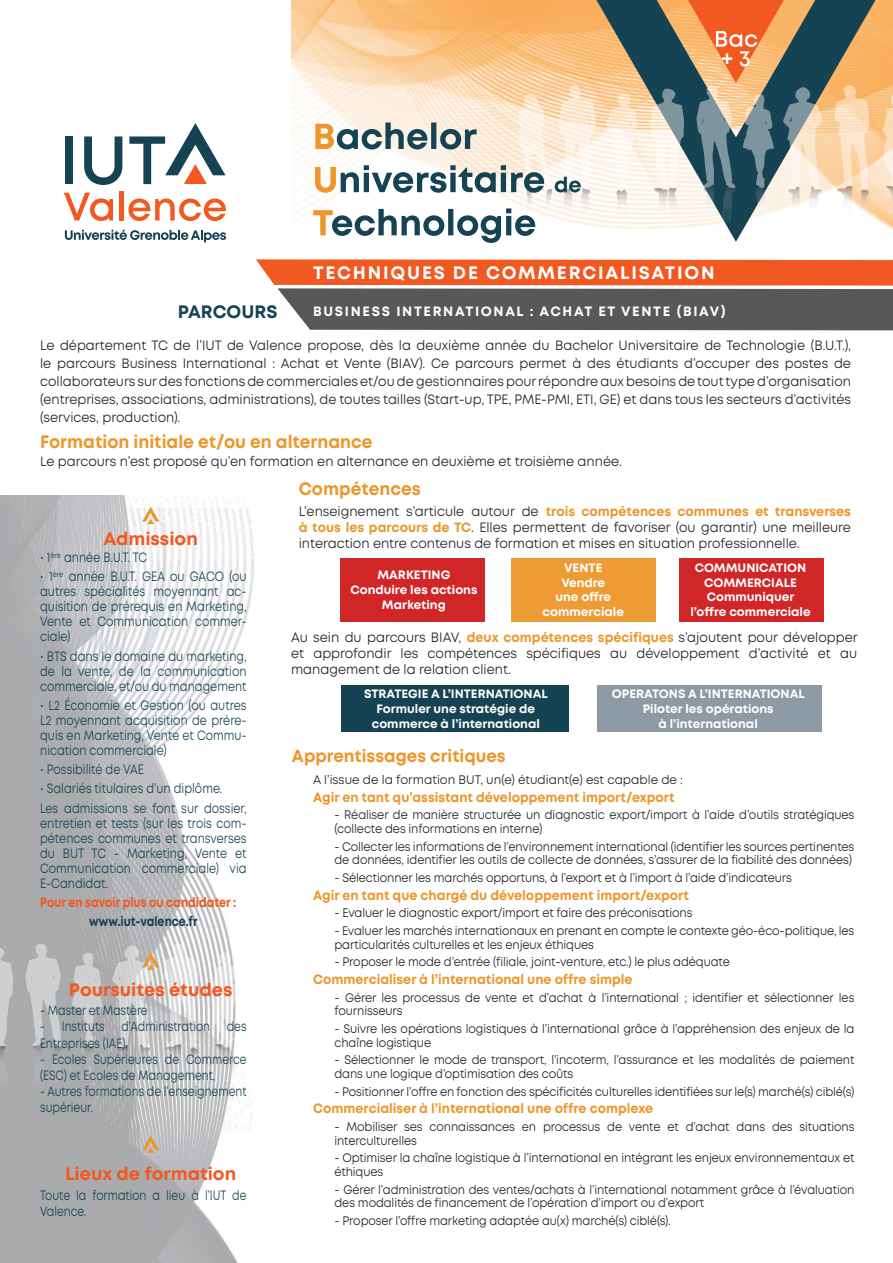
<style>
.page{position:relative;width:893px;height:1263px;background:#fff}
.page>*{position:absolute;margin:0;border:0;box-sizing:border-box;transform-origin:0 0}
.t1{font:700 18px "Mont";color:#ed962b;scale:.95 1}
.t2{font:700 18px "Mont";color:#f15921}
.t3{font:700 18px "Mont";letter-spacing:.1em;color:#fff}
.t4{font:700 18px "Mont";color:#164353}
.t5{font:700 17.4px "Mont";color:#ed962b;scale:.96 1}
.t6{font:13.5px/18px "Mont";color:#231f20;text-align:justify;scale:.95 1}
.t7{font:13.5px/15px "Mont";color:#164353;text-align:justify;scale:.83 1}
.t8{font:13.5px/16.2px "Mont";color:#164353;scale:.8 1}
.t9{font:700 13.5px "Mont";color:#ed962b;scale:.95 1}
.t10{font:700 13.5px "Mont";letter-spacing:.12em;color:#fff}
.t11{font:700 13.5px "Mont";color:#f15921;scale:.83 1}
.t12{font:700 13.5px "Mont";color:#164353;scale:.83 1}
.t13{font:12.3px/13.5px "Mont";letter-spacing:-.01em;color:#231f20;scale:.92 1}
.t14{font:12.3px "Mont";letter-spacing:-.01em;color:#231f20;scale:.96 1}
.t15{font:700 12.15px/14.5px "Mont";color:#fff;text-align:center}
.s1{font-weight:700;color:#ed962b}
</style>
<div class="page">
<img style="left:292px;top:0;width:601px;height:229px">
<svg style="left:590px;top:0;width:291px;height:242px"></svg>
<img style="left:0;top:495px;width:254px;height:768px">
<svg style="left:256px;top:259px;width:637px;height:71px;background:#9f6854"></svg>
<div style="left:341px;top:558px;width:144px;height:63px;background:#d02628"></div>
<div style="left:341px;top:685px;width:228px;height:47px;background:#164353"></div>
<div style="left:511px;top:558px;width:144px;height:63px;background:#ed9b35"></div>
<div style="left:597px;top:685px;width:224px;height:47px;background:#8d9aa5"></div>
<div style="left:680px;top:558px;width:144px;height:63px;background:#d02628"></div>
<svg style="left:606px;top:93px;width:32px;height:132px"></svg>
<svg style="left:835px;top:85px;width:34px;height:138px"></svg>
<svg style="left:882px;top:94px;width:11px;height:128px"></svg>
<svg style="left:650px;top:0;width:173px;height:226px;background:#9e9587"></svg>
<svg style="left:0;top:947px;width:13px;height:137px;background:#b9babc"></svg>
<svg style="left:72px;top:952px;width:31px;height:129px;background:#b7b8ba"></svg>
<svg style="left:211px;top:952px;width:32px;height:129px"></svg>
<svg style="left:25px;top:943px;width:40px;height:138px;background:#b7b8ba"></svg>
<div style="left:65px;top:136px;width:8px;height:48px;background:#164353"></div>
<svg style="left:84px;top:136px;width:38px;height:49px"></svg>
<svg style="left:64px;top:193px;width:49px;height:28px"></svg>
<div style="left:119px;top:191px;width:5px;height:29px;background:#f15921"></div>
<svg style="left:128px;top:198px;width:98px;height:23px"></svg>
<svg style="left:65px;top:230px;width:161px;height:12px"></svg>
<svg style="left:129px;top:123px;width:97px;height:61px"></svg>
<svg style="left:313px;top:85px;width:283px;height:158px"></svg>
<svg style="left:112px;top:943px;width:86px;height:140px;background:#cccccd"></svg>
<svg style="left:142px;top:507px;width:17px;height:17px"></svg>
<svg style="left:142px;top:1135px;width:17px;height:18px"></svg>
<h1 class="t3" style="left:313px;top:261px;width:403px">TECHNIQUES DE COMMERCIALISATION</h1>
<h1 class="t4" style="left:178px;top:300px;width:101px">PARCOURS</h1>
<p class="t10" style="left:313px;top:303px;width:414px">BUSINESS INTERNATIONAL : ACHAT ET VENTE (BIAV)</p>
<p class="t6" style="left:40px;top:336px;width:855px">Le département TC de l’IUT de Valence propose, dès la deuxième année du Bachelor Universitaire de Technologie (B.U.T.), le parcours Business International : Achat et Vente (BIAV). Ce parcours permet à des étudiants d’occuper des postes de collaborateurs sur des fonctions de commerciales et/ou de gestionnaires pour répondre aux besoins de tout type d’organisation (entreprises, associations, administrations), de toutes tailles (Start-up, TPE, PME-PMI, ETI, GE) et dans tous les secteurs d’activités (services, production).</p>
<h1 class="t1" style="left:40px;top:430px;width:352px">Formation initiale et/ou en alternance</h1>
<p class="t6" style="left:40px;top:452px;width:614px">Le parcours n’est proposé qu’en formation en alternance en deuxième et troisième année.</p>
<h1 class="t2" style="left:104px;top:527px;width:96px">Admission</h1>
<p class="t7" style="left:40px;top:550px;width:130px">• 1<sup>ère</sup> année B.U.T. TC</p>
<p class="t7" style="left:40px;top:569px;width:250px">• 1<sup>ère</sup> année B.U.T. GEA ou GACO (ou autres spécialités moyennant ac&shy;quisition de prérequis en Marketing, Vente et Communication commer&shy;ciale)</p>
<p class="t7" style="left:40px;top:649px;width:250px">• BTS dans le domaine du marketing, de la vente, de la communication commerciale, et/ou du management</p>
<p class="t7" style="left:40px;top:698px;width:250px">• L2 Économie et Gestion (ou autres L2 moyennant acquisition de prére&shy;quis en Marketing, Vente et Commu&shy;nication commerciale)</p>
<p class="t7" style="left:40px;top:762px;width:127px">• Possibilité de VAE</p>
<p class="t7" style="left:40px;top:779px;width:250px;line-height:19.2px">• Salariés titulaires d’un diplôme.<br>Les admissions se font sur dossier,</p>
<p class="t7" style="left:40px;top:816px;width:250px">entretien et tests (sur les trois com&shy;pétences communes et transverses du BUT TC - Marketing, Vente et Communication commerciale) via E-Candidat.</p>
<p class="t11" style="left:40px;top:893px;width:238px">Pour en savoir plus ou candidater :</p>
<p class="t12" style="left:89px;top:913px;width:132px">www.iut-valence.fr</p>
<h1 class="t2" style="left:69px;top:977px;width:165px">Poursuites études</h1>
<p class="t8" style="left:40px;top:1002px;width:136px">- Master et Mastère</p>
<p class="t8" style="left:40px;top:1019px;width:260px">- Instituts d’Administration des<br>Entreprises (IAE),</p>
<p class="t8" style="left:40px;top:1051px;width:260px">- Ecoles Supérieures de Commerce (ESC) et Ecoles de Management,</p>
<p class="t8" style="left:40px;top:1083px;width:260px">- Autres formations de l’enseignement supérieur.</p>
<h1 class="t2" style="left:65px;top:1162px;width:173px">Lieux de formation</h1>
<p class="t8" style="left:40px;top:1187px;width:260px">Toute la formation a lieu à l’IUT de<br>Valence.</p>
<h1 class="t1" style="left:299px;top:477px;width:130px">Compétences</h1>
<p class="t6" style="left:299px;top:503px;width:583px;line-height:16.2px">L’enseignement s’articule autour de <span class="s1">trois compétences communes et transverses à tous les parcours de TC</span>. Elles permettent de favoriser (ou garantir) une meilleure interaction entre contenus de formation et mises en situation professionnelle.</p>
<p class="t15" style="left:350px;top:568px;width:129px">MARKETING<br>Conduire les actions<br>Marketing</p>
<p class="t15" style="left:543px;top:561px;width:83px">VENTE<br>Vendre<br>une offre commerciale</p>
<p class="t15" style="left:690px;top:561px;width:122px">COMMUNICATION<br>COMMERCIALE<br>Communiquer l’offre commerciale</p>
<p class="t6" style="left:291px;top:629px;width:598px;line-height:16.2px">Au sein du parcours BIAV, <span class="s1">deux compétences spécifiques</span> s’ajoutent pour développer et approfondir les compétences spécifiques au développement d’activité et au management de la relation client.</p>
<p class="t15" style="left:364px;top:687px;width:185px">STRATEGIE A L’INTERNATIONAL<br>Formuler une stratégie de commerce à l’international</p>
<p class="t15" style="left:612px;top:687px;width:195px">OPERATONS A L’INTERNATIONAL<br>Piloter les opérations<br>à l’international</p>
<h2 class="t5" style="left:292px;top:745px;width:224px">Apprentissages critiques</h2>
<p class="t14" style="left:313px;top:772px;width:387px">A l’issue de la formation BUT, un(e) étudiant(e) est capable de :</p>
<p class="t9" style="left:313px;top:788px;width:382px">Agir en tant qu’assistant développement import/export</p>
<p class="t13" style="left:334px;top:808px;width:567px">- Réaliser de manière structurée un diagnostic export/import à l’aide d’outils stratégiques (collecte des informations en interne)</p>
<p class="t13" style="left:334px;top:840px;width:567px">- Collecter les informations de l’environnement international (identifier les sources pertinentes de données, identifier les outils de collecte de données, s’assurer de la fiabilité des données)</p>
<p class="t13" style="left:334px;top:871px;width:499px">- Sélectionner les marchés opportuns, à l’export et à l’import à l’aide d’indicateurs</p>
<p class="t9" style="left:313px;top:886px;width:397px">Agir en tant que chargé du développement import/export</p>
<p class="t13" style="left:334px;top:906px;width:391px">- Evaluer le diagnostic export/import et faire des préconisations</p>
<p class="t13" style="left:334px;top:924px;width:567px">- Evaluer les marchés internationaux en prenant en compte le contexte géo-éco-politique, les particularités culturelles et les enjeux éthiques</p>
<p class="t13" style="left:334px;top:955px;width:431px">- Proposer le mode d’entrée (filiale, joint-venture, etc.) le plus adéquate</p>
<p class="t9" style="left:313px;top:970px;width:338px">Commercialiser à l’international une offre simple</p>
<p class="t13" style="left:334px;top:991px;width:567px">- Gérer les processus de vente et d’achat à l’international ; identifier et sélectionner les fournisseurs</p>
<p class="t13" style="left:334px;top:1022px;width:567px">- Suivre les opérations logistiques à l’international grâce à l’appréhension des enjeux de la chaîne logistique</p>
<p class="t13" style="left:334px;top:1053px;width:567px">- Sélectionner le mode de transport, l’incoterm, l’assurance et les modalités de paiement dans une logique d’optimisation des coûts</p>
<p class="t13" style="left:334px;top:1085px;width:567px">- Positionner l’offre en fonction des spécificités culturelles identifiées sur le(s) marché(s) ciblé(s)</p>
<p class="t9" style="left:313px;top:1100px;width:359px">Commercialiser à l’international une offre complexe</p>
<p class="t13" style="left:334px;top:1120px;width:567px">- Mobiliser ses connaissances en processus de vente et d’achat dans des situations interculturelles</p>
<p class="t13" style="left:334px;top:1151px;width:567px">- Optimiser la chaîne logistique à l’international en intégrant les enjeux environnementaux et éthiques</p>
<p class="t13" style="left:334px;top:1182px;width:567px">- Gérer l’administration des ventes/achats à l’international notamment grâce à l’évaluation des modalités de financement de l’opération d’import ou d’export</p>
<p class="t13" style="left:334px;top:1214px;width:367px">- Proposer l’offre marketing adaptée au(x) marché(s) ciblé(s).</p>
</div>
